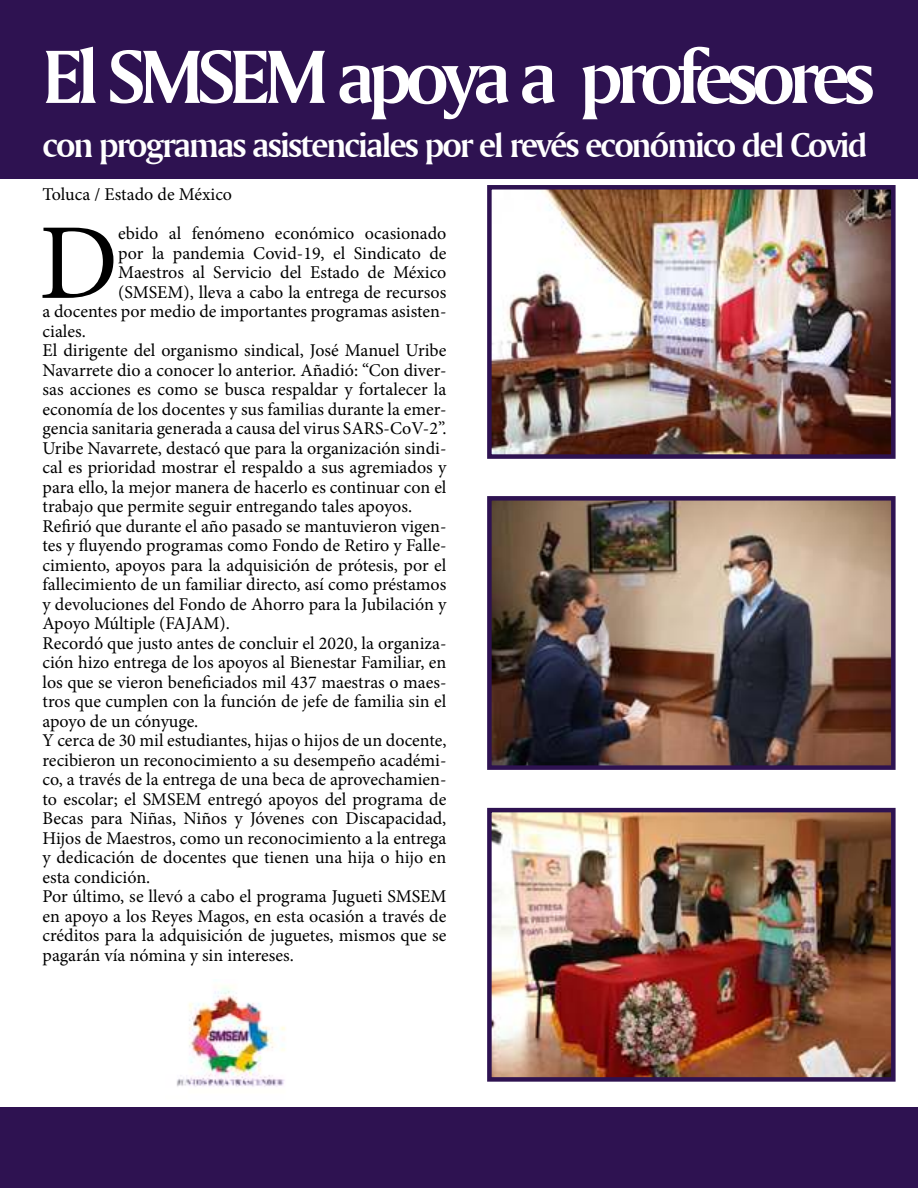
<style>
.page{position:relative;width:918px;height:1188px;background:#fff}
.page>*{position:absolute;margin:0;border:0;box-sizing:border-box;transform-origin:0 0}
.t1{font:108px "Minion Pro";color:#000}
.t2{font:79.5px "Amerigo BT Bold A";letter-spacing:-.075em;color:#fff}
.t3{font:36px "Amerigo BT Bold A";letter-spacing:-.05em;color:#fff}
.t4{font:18px "Minion Pro";color:#000}
</style>
<div class="page">
<div style="left:0;top:0;width:918px;height:179px;background:#2e1251"></div>
<img style="left:176px;top:987px;width:109px;height:100px">
<img style="left:492px;top:813px;width:399px;height:264px">
<div style="left:487px;top:808px;width:409px;height:274px;border:4px solid #2e1251"></div>
<img style="left:492px;top:501px;width:399px;height:264px">
<div style="left:487px;top:496px;width:409px;height:274px;border:4px solid #2e1251"></div>
<img style="left:492px;top:190px;width:399px;height:264px">
<div style="left:487px;top:185px;width:409px;height:274px;border:4px solid #2e1251"></div>
<div style="left:0;top:1107px;width:918px;height:81px;background:#2e1251"></div>
<h2 class="t2" style="left:43px;top:47px;width:834px">El SMSEM apoya a profesores</h2>
<h3 class="t3" style="left:43px;top:131px;width:827px">con programas asistenciales por el revés económico del Covid</h3>
<p class="t4" style="left:43px;top:186px;width:191px">Toluca / Estado de México</p>
<h1 class="t1" style="left:39px;top:210px;width:81px">D</h1>
<p class="t4" style="left:118px;top:225px;width:330px">ebido al fenómeno económico ocasionado</p>
<p class="t4" style="left:118px;top:244px;width:330px">por la pandemia Covid-19, el Sindicato de</p>
<p class="t4" style="left:118px;top:264px;width:330px">Maestros al Servicio del Estado de México</p>
<p class="t4" style="left:118px;top:283px;width:330px">(SMSEM), lleva a cabo la entrega de recursos</p>
<p class="t4" style="left:43px;top:303px;width:405px">a docentes por medio de importantes programas asisten-</p>
<p class="t4" style="left:43px;top:322px;width:45px">ciales.</p>
<p class="t4" style="left:43px;top:342px;width:405px">El dirigente del organismo sindical, José Manuel Uribe</p>
<p class="t4" style="left:43px;top:361px;width:405px">Navarrete dio a conocer lo anterior. Añadió: “Con diver-</p>
<p class="t4" style="left:43px;top:381px;width:405px">sas acciones es como se busca respaldar y fortalecer la</p>
<p class="t4" style="left:43px;top:400px;width:405px">economía de los docentes y sus familias durante la emer-</p>
<p class="t4" style="left:43px;top:420px;width:405px">gencia sanitaria generada a causa del virus SARS-CoV-2”.</p>
<p class="t4" style="left:43px;top:439px;width:405px">Uribe Navarrete, destacó que para la organización sindi-</p>
<p class="t4" style="left:43px;top:459px;width:405px">cal es prioridad mostrar el respaldo a sus agremiados y</p>
<p class="t4" style="left:43px;top:478px;width:405px">para ello, la mejor manera de hacerlo es continuar con el</p>
<p class="t4" style="left:43px;top:498px;width:371px">trabajo que permite seguir entregando tales apoyos.</p>
<p class="t4" style="left:43px;top:517px;width:405px">Refirió que durante el año pasado se mantuvieron vigen-</p>
<p class="t4" style="left:43px;top:537px;width:406px">tes y fluyendo programas como Fondo de Retiro y Falle-</p>
<p class="t4" style="left:43px;top:556px;width:405px">cimiento, apoyos para la adquisición de prótesis, por el</p>
<p class="t4" style="left:43px;top:576px;width:405px">fallecimiento de un familiar directo, así como préstamos</p>
<p class="t4" style="left:43px;top:595px;width:405px">y devoluciones del Fondo de Ahorro para la Jubilación y</p>
<p class="t4" style="left:43px;top:615px;width:189px">Apoyo Múltiple (FAJAM).</p>
<p class="t4" style="left:43px;top:634px;width:405px">Recordó que justo antes de concluir el 2020, la organiza-</p>
<p class="t4" style="left:43px;top:654px;width:405px">ción hizo entrega de los apoyos al Bienestar Familiar, en</p>
<p class="t4" style="left:43px;top:673px;width:405px">los que se vieron beneficiados mil 437 maestras o maes-</p>
<p class="t4" style="left:43px;top:693px;width:405px">tros que cumplen con la función de jefe de familia sin el</p>
<p class="t4" style="left:43px;top:712px;width:157px">apoyo de un cónyuge.</p>
<p class="t4" style="left:43px;top:732px;width:405px">Y cerca de 30 mil estudiantes, hijas o hijos de un docente,</p>
<p class="t4" style="left:43px;top:751px;width:405px">recibieron un reconocimiento a su desempeño académi-</p>
<p class="t4" style="left:43px;top:771px;width:406px">co, a través de la entrega de una beca de aprovechamien-</p>
<p class="t4" style="left:43px;top:790px;width:405px">to escolar; el SMSEM entregó apoyos del programa de</p>
<p class="t4" style="left:43px;top:810px;width:405px">Becas para Niñas, Niños y Jóvenes con Discapacidad,</p>
<p class="t4" style="left:43px;top:829px;width:405px">Hijos de Maestros, como un reconocimiento a la entrega</p>
<p class="t4" style="left:43px;top:849px;width:405px">y dedicación de docentes que tienen una hija o hijo en</p>
<p class="t4" style="left:43px;top:868px;width:109px">esta condición.</p>
<p class="t4" style="left:43px;top:888px;width:405px">Por último, se llevó a cabo el programa Jugueti SMSEM</p>
<p class="t4" style="left:43px;top:907px;width:405px">en apoyo a los Reyes Magos, en esta ocasión a través de</p>
<p class="t4" style="left:43px;top:927px;width:405px">créditos para la adquisición de juguetes, mismos que se</p>
<p class="t4" style="left:43px;top:946px;width:253px">pagarán vía nómina y sin intereses.</p>
</div>
